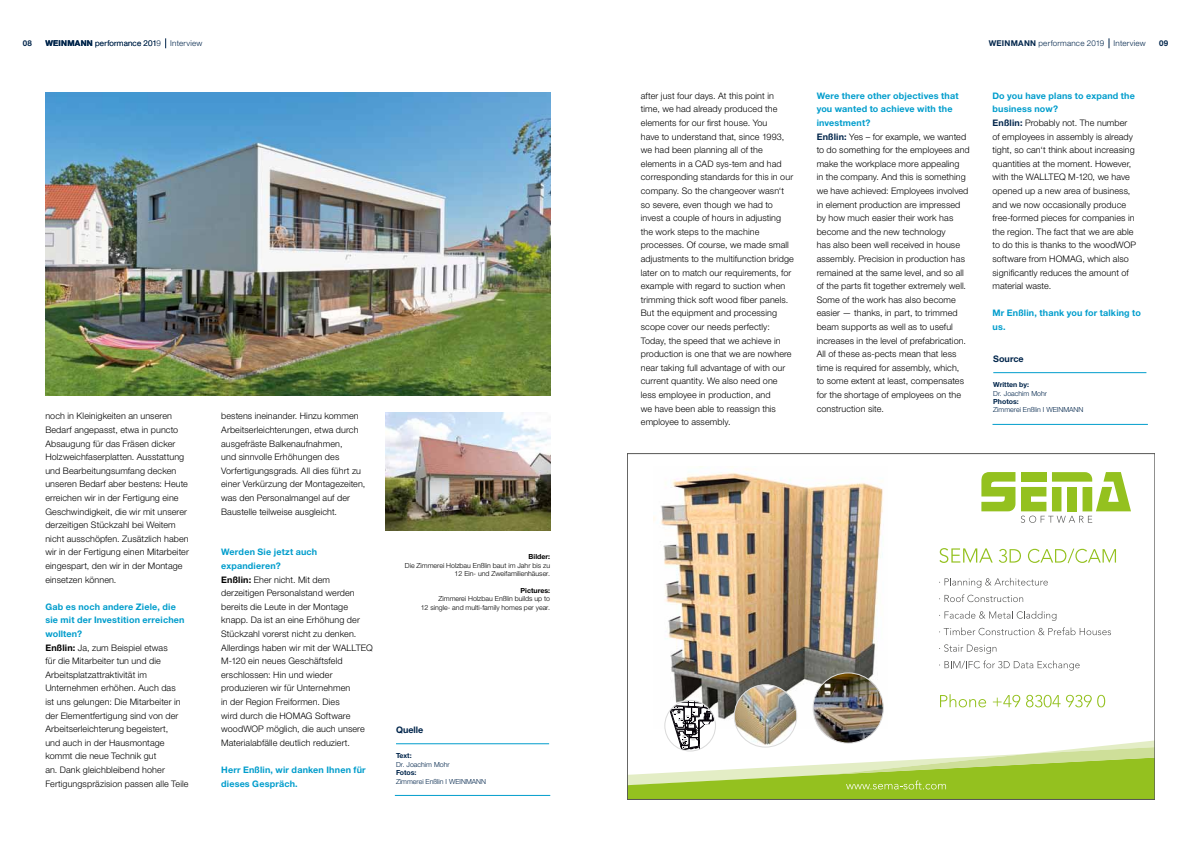
<style>
.page{position:relative;width:1191px;height:842px;background:#fff}
.page>*{position:absolute;margin:0;border:0;box-sizing:border-box;transform-origin:0 0}
.t1{font:300 9px/13.6px "Helvetica Neue LTW1 G";letter-spacing:.01em;color:#000}
.t2{font:700 9px/13.6px "Helvetica Neue LTW1 G";letter-spacing:.02em;color:#009dcc}
.t3{font:700 9px "Helvetica Neue LTW1 G";color:#00254b}
.t4{font:300 8px "Helvetica Neue LTW1 G";letter-spacing:.025em;color:#00254b}
.t5{font:700 8px "Helvetica Neue LTW1 G";color:#00254b}
.t6{font:300 7px/8.4px "Helvetica Neue LTW1 G";color:#000;text-align:right}
.t7{font:300 7px "Helvetica Neue LTW1 G";color:#00254b}
.t8{font:700 7px "Helvetica Neue LTW1 G";color:#00254b}
.t9{font:700 7px "Helvetica Neue LTW1 G";color:#000}
.s1{font-weight:700}
.s2{font-weight:700;color:#009dcc}
.s3{font-weight:700;color:#00254b}
</style>
<div class="page">
<img style="left:45px;top:92px;width:505px;height:303px">
<img style="left:386px;top:413px;width:164px;height:118px">
<hr style="left:396px;top:743px;width:153px;height:1px;background:#009dcc">
<hr style="left:395px;top:795px;width:155px;height:1px;background:#009dcc">
<svg style="left:939px;top:548px;width:53px;height:15px"></svg>
<svg style="left:998px;top:549px;width:23px;height:14px"></svg>
<svg style="left:1028px;top:548px;width:88px;height:15px"></svg>
<svg style="left:939px;top:578px;width:108px;height:10px"></svg>
<svg style="left:939px;top:594px;width:84px;height:8px"></svg>
<svg style="left:939px;top:611px;width:117px;height:10px"></svg>
<svg style="left:939px;top:627px;width:172px;height:8px"></svg>
<svg style="left:939px;top:644px;width:57px;height:10px"></svg>
<svg style="left:939px;top:660px;width:140px;height:11px"></svg>
<img style="left:653px;top:466px;width:230px;height:228px">
<img style="left:734px;top:685px;width:62px;height:9px">
<img style="left:813px;top:673px;width:70px;height:70px;border-radius:35px">
<svg style="left:627px;top:694px;width:527px;height:105px"></svg>
<div style="left:664px;top:700px;width:52px;height:51px;border:1px solid #dadada;border-radius:50%"></div>
<svg style="left:981px;top:472px;width:150px;height:51px"></svg>
<hr style="left:993px;top:372px;width:153px;height:1px;background:#009dcc">
<hr style="left:992px;top:424px;width:155px;height:1px;background:#009dcc">
<p class="t5" style="left:23px;top:39px;width:11px">08</p>
<p class="t4" style="left:45px;top:39px;width:158px"><span class="s1">WEINMANN</span> performance 2019 Interview</p>
<p class="t5" style="left:1159px;top:39px;width:11px">09</p>
<p class="t4" style="left:988px;top:39px;width:158px"><span class="s1">WEINMANN</span> performance 2019 Interview</p>
<p class="t1" style="left:45px;top:409px;width:145px">noch in Kleinigkeiten an unseren Bedarf angepasst, etwa in puncto Absaugung für das Fräsen dicker Holzweichfaserplatten. Ausstattung und Bearbeitungsumfang decken unseren Bedarf aber bestens: Heute erreichen wir in der Fertigung eine Geschwindigkeit, die wir mit unserer derzeitigen Stückzahl bei Weitem nicht ausschöpfen. Zusätzlich haben wir in der Fertigung einen Mitarbeiter eingespart, den wir in der Montage einsetzen können.</p>
<p class="t1" style="left:45px;top:600px;width:145px"><span class="s2">Gab es noch andere Ziele, die sie mit der Investition erreichen wollten?<br></span><span class="s1">Enßlin:</span> Ja, zum Beispiel etwas<br>für die Mitarbeiter tun und die<br>Arbeitsplatzattraktivität im<br>Unternehmen erhöhen. Auch das<br>ist uns gelungen: Die Mitarbeiter in der Elementfertigung sind von der<br>Arbeitserleichterung begeistert,<br>und auch in der Hausmontage kommt die neue Technik gut<br>an. Dank gleichbleibend hoher<br>Fertigungspräzision passen alle Teile</p>
<p class="t1" style="left:221px;top:409px;width:146px">bestens ineinander. Hinzu kommen Arbeitserleichterungen, etwa durch ausgefräste Balkenaufnahmen,<br>und sinnvolle Erhöhungen des Vorfertigungsgrads. All dies führt zu einer Verkürzung der Montagezeiten, was den Personalmangel auf der Baustelle teilweise ausgleicht.</p>
<p class="t1" style="left:221px;top:545px;width:153px"><span class="s2">Werden Sie jetzt auch expandieren?<br></span><span class="s1">Enßlin:</span> Eher nicht. Mit dem derzeitigen Personalstand werden bereits die Leute in der Montage knapp. Da ist an eine Erhöhung der<br>Stückzahl vorerst nicht zu denken.<br>Allerdings haben wir mit der WALLTEQ<br>M-120 ein neues Geschäftsfeld erschlossen: Hin und wieder produzieren wir für Unternehmen<br>in der Region Freiformen. Dies<br>wird durch die HOMAG Software woodWOP möglich, die auch unsere<br>Materialabfälle deutlich reduziert.</p>
<p class="t2" style="left:221px;top:763px;width:146px">Herr Enßlin, wir danken Ihnen für dieses Gespräch.</p>
<p class="t9" style="left:528px;top:552px;width:23px">Bilder:</p>
<p class="t6" style="left:405px;top:561px;width:147px">Die Zimmerei Holzbau Enßlin baut im Jahr bis zu<br>12 Ein- und Zweifamilienhäuser.</p>
<p class="t9" style="left:520px;top:586px;width:31px">Pictures:</p>
<p class="t6" style="left:421px;top:594px;width:131px">Zimmerei Holzbau Enßlin builds up to<br>12 single- and multi-family homes per year.</p>
<p class="t3" style="left:396px;top:724px;width:29px">Quelle</p>
<p class="t8" style="left:396px;top:751px;width:17px">Text:</p>
<p class="t7" style="left:396px;top:760px;width:55px">Dr. Joachim Mohr</p>
<p class="t8" style="left:396px;top:768px;width:22px">Fotos:</p>
<p class="t7" style="left:396px;top:777px;width:92px">Zimmerei Enßlin I WEINMANN</p>
<p class="t1" style="left:641px;top:89px;width:154px">after just four days. At this point in time, we had already produced the elements for our first house. You<br>have to understand that, since 1993, we had been planning all of the elements in a CAD sys-tem and had corresponding standards for this in our company. So the changeover wasn‘t so severe, even though we had to invest a couple of hours in adjusting the work steps to the machine processes. Of course, we made small adjustments to the multifunction bridge later on to match our requirements, for example with regard to suction when trimming thick soft wood fiber panels.<br>But the equipment and processing scope cover our needs perfectly:<br>Today, the speed that we achieve in production is one that we are nowhere near taking full advantage of with our current quantity. We also need one less employee in production, and<br>we have been able to reassign this employee to assembly.</p>
<p class="t1" style="left:816px;top:89px;width:155px"><span class="s2">Were there other objectives that you wanted to achieve with the investment?<br></span><span class="s3">Enßlin:</span> Yes – for example, we wanted to do something for the employees and make the workplace more appealing<br>in the company. And this is something we have achieved: Employees involved in element production are impressed by how much easier their work has become and the new technology<br>has also been well received in house assembly. Precision in production has remained at the same level, and so all of the parts fit together extremely well.<br>Some of the work has also become easier — thanks, in part, to trimmed beam supports as well as to useful increases in the level of prefabrication.<br>All of these as-pects mean that less time is required for assembly, which,<br>to some extent at least, compensates for the shortage of employees on the construction site.</p>
<p class="t1" style="left:992px;top:89px;width:145px"><span class="s2">Do you have plans to expand the business now?<br></span><span class="s3">Enßlin:</span> Probably not. The number of employees in assembly is already tight, so can‘t think about increasing quantities at the moment. However, with the WALLTEQ M-120, we have opened up a new area of business, and we now occasionally produce free-formed pieces for companies in the region. The fact that we are able to do this is thanks to the woodWOP software from HOMAG, which also significantly reduces the amount of material waste.</p>
<p class="t2" style="left:992px;top:306px;width:150px">Mr Enßlin, thank you for talking to us.</p>
<p class="t3" style="left:993px;top:353px;width:32px">Source</p>
<p class="t8" style="left:993px;top:380px;width:37px">Written by:</p>
<p class="t7" style="left:993px;top:389px;width:55px">Dr. Joachim Mohr</p>
<p class="t8" style="left:993px;top:397px;width:27px">Photos:</p>
<p class="t7" style="left:993px;top:406px;width:92px">Zimmerei Enßlin I WEINMANN</p>
</div>
